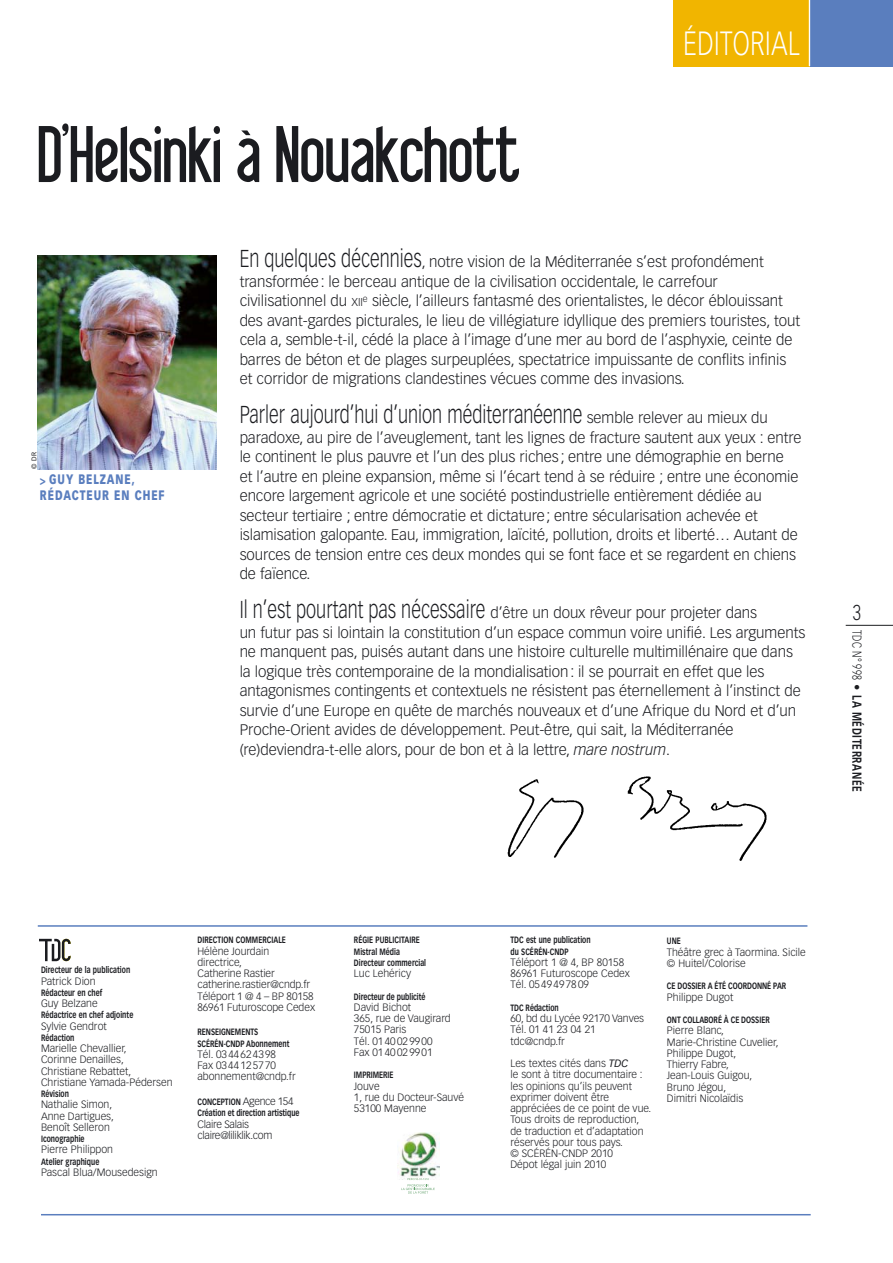
<style>
.page{position:relative;width:893px;height:1263px;background:#fff}
.page>*{position:absolute;margin:0;border:0;box-sizing:border-box;transform-origin:0 0}
.t1{font:78px "Libel Suit";letter-spacing:-.03em;color:#1b1c20}
.t2{font:300 33px "Vectora LH";letter-spacing:.025em;color:#fff;scale:.75 1}
.t3{font:300 24px "Vectora LH";color:#1b1c20;scale:.75 1}
.t4{font:300 21px "Vectora LH";color:#1b1c20;scale:.75 1}
.t5{font:300 15px/19.5px "Vectora LH";letter-spacing:-.005em;color:#1b1c20}
.t6{font:900 13.5px/16.5px "Vectora LH";letter-spacing:.09em;color:#5a7ebe;scale:.75 1}
.t7{font:700 12.75px "Vectora LH";letter-spacing:.06em;color:#1b1c20;scale:.75 1}
.t8{font:300 10.5px/11.2px "Vectora LH";color:#1b1c20}
.t9{font:300 10.5px/11.2px "Vectora LH";letter-spacing:-.025em;color:#1b1c20}
.t10{font:700 9px/11.2px "Vectora LH";letter-spacing:.005em;color:#1b1c20;scale:.75 1}
.t11{font:6.75px "Vectora LH";color:#1b1c20}
.s1{font-size:24px}
.s2{font-size:11.25px}
.s3{font-size:15px}
.s4{font-style:italic}
.s5{font-weight:300}
.s6{font-weight:300;font-size:10.5px}
.s7{font-weight:400;font-style:italic}
</style>
<div class="page">
<hr style="left:846px;top:625px;width:47px;height:1px;background:#1b1c20">
<div style="left:809px;top:0;width:84px;height:66px;background:#5a7ebe"></div>
<div style="left:673px;top:0;width:136px;height:66px;background:#f1b500"></div>
<img style="left:38px;top:255px;width:178px;height:214px">
<hr style="left:809px;top:0;width:1px;height:66px;background:#fff">
<svg style="left:39px;top:939px;width:32px;height:22px"></svg>
<hr style="left:38px;top:925px;width:769px;height:2px;background:#5a7ebe">
<hr style="left:41px;top:1214px;width:770px;height:1px;background:#5a7ebe">
<img style="left:397px;top:1133px;width:43px;height:45px">
<svg style="left:401px;top:1178px;width:34px;height:15px"></svg>
<img style="left:507px;top:776px;width:260px;height:85px">
<h1 class="t1" style="left:36px;top:126px;width:486px">D’Helsinki à Nouakchott</h1>
<h2 class="t2" style="left:683px;top:29px;width:156px">ÉDITORIAL</h2>
<p class="t11" style="left:31px;top:469px;width:18px;rotate:-90deg">© DR</p>
<p class="t6" style="left:40px;top:471px;width:168px">&gt; GUY BELZANE,<br>RÉDACTEUR EN CHEF</p>
<p class="t5" style="left:240px;top:253px;width:562px"><span class="s1">En quelques décennies</span>, notre vision de la Méditerranée s’est profondément transformée: le berceau antique de la civilisation occidentale, le carrefour civilisationnel du <span class="s2">XII</span><sup>e</sup> siècle, l’ailleurs fantasmé des orientalistes, le décor éblouissant des avant-gardes picturales, le lieu de villégiature idyllique des premiers touristes, tout cela a, semble-t-il, cédé la place à l’image d’une mer au bord de l’asphyxie, ceinte de barres de béton et de plages surpeuplées, spectatrice impuissante de conflits infinis et corridor de migrations clandestines vécues comme des invasions.</p>
<h3 class="t3" style="left:240px;top:404px;width:706px">Parler aujourd’hui d’union méditerranéenne <span class="s3">semble relever au mieux du</span></h3>
<p class="t5" style="left:240px;top:428px;width:563px">paradoxe, au pire de l’aveuglement, tant les lignes de fracture sautent aux yeux : entre le continent le plus pauvre et l’un des plus riches; entre une démographie en berne<br>et l’autre en pleine expansion, même si l’écart tend à se réduire ; entre une économie encore largement agricole et une société postindustrielle entièrement dédiée au secteur tertiaire ; entre démocratie et dictature; entre sécularisation achevée et islamisation galopante. Eau, immigration, laïcité, pollution, droits et liberté… Autant de sources de tension entre ces deux mondes qui se font face et se regardent en chiens de faïence.</p>
<p class="t5" style="left:240px;top:604px;width:567px"><span class="s1">Il n’est pourtant pas nécessaire</span> d’être un doux rêveur pour projeter dans<br>un futur pas si lointain la constitution d’un espace commun voire unifié. Les arguments ne manquent pas, puisés autant dans une histoire culturelle multimillénaire que dans la logique très contemporaine de la mondialisation: il se pourrait en effet que les antagonismes contingents et contextuels ne résistent pas éternellement à l’instinct de survie d’une Europe en quête de marchés nouveaux et d’une Afrique du Nord et d’un Proche-Orient avides de développement. Peut-être, qui sait, la Méditerranée (re)deviendra-t-elle alors, pour de bon et à la lettre, <span class="s4">mare nostrum</span>.</p>
<h3 class="t4" style="left:853px;top:604px;width:12px">3</h3>
<p class="t7" style="left:862px;top:629px;width:217px;rotate:90deg"><span class="s5">TDC N° 998 •</span> LA MÉDITERRANÉE</p>
<p class="t10" style="left:41px;top:965px;width:120px">Directeur de la publication</p>
<p class="t8" style="left:41px;top:976px;width:56px">Patrick Dion</p>
<p class="t10" style="left:41px;top:987px;width:83px">Rédacteur en chef</p>
<p class="t8" style="left:41px;top:998px;width:58px">Guy Belzane</p>
<p class="t10" style="left:41px;top:1010px;width:125px">Rédactrice en chef adjointe</p>
<p class="t8" style="left:41px;top:1021px;width:67px">Sylvie Gendrot</p>
<p class="t10" style="left:41px;top:1032px;width:46px">Rédaction</p>
<p class="t8" style="left:41px;top:1043px;width:133px">Marielle Chevallier,<br>Corinne Denailles,<br>Christiane Rebattet,<br>Christiane Yamada-Pédersen</p>
<p class="t10" style="left:41px;top:1089px;width:39px">Révision</p>
<p class="t8" style="left:41px;top:1100px;width:74px">Nathalie Simon,<br>Anne Dartigues,<br>Benoît Selleron</p>
<p class="t10" style="left:41px;top:1134px;width:60px">Iconographie</p>
<p class="t8" style="left:41px;top:1145px;width:74px">Pierre Philippon</p>
<p class="t10" style="left:41px;top:1156px;width:79px">Atelier graphique</p>
<p class="t8" style="left:41px;top:1167px;width:118px">Pascal Blua/Mousedesign</p>
<p class="t10" style="left:197px;top:935px;width:119px">DIRECTION COMMERCIALE</p>
<p class="t8" style="left:197px;top:946px;width:119px">Hélène Jourdain directrice,<br>Catherine Rastier catherine.rastier@cndp.fr<br>Téléport 1 @ 4 – BP 80158<br>86961 Futuroscope Cedex</p>
<p class="t10" style="left:197px;top:1027px;width:124px">RENSEIGNEMENTS<br>SCÉRÉN-CNDP Abonnement</p>
<p class="t8" style="left:197px;top:1049px;width:100px">Tél. 03 44 62 43 98<br>Fax 03 44 12 57 70 abonnement@cndp.fr</p>
<p class="t10" style="left:197px;top:1097px;width:138px">CONCEPTION <span class="s6">Agence 154<br></span>Création et direction artistique</p>
<p class="t9" style="left:197px;top:1119px;width:76px">Claire Salais claire@liliklik.com</p>
<p class="t10" style="left:354px;top:935px;width:98px">RÉGIE PUBLICITAIRE<br>Mistral Média<br>Directeur commercial</p>
<p class="t8" style="left:354px;top:968px;width:59px">Luc Lehéricy</p>
<p class="t10" style="left:354px;top:991px;width:97px">Directeur de publicité</p>
<p class="t8" style="left:354px;top:1002px;width:98px">David Bichot<br>365, rue de Vaugirard<br>75015 Paris<br>Tél. 01 40 02 99 00<br>Fax 01 40 02 99 01</p>
<p class="t10" style="left:354px;top:1070px;width:54px">IMPRIMERIE</p>
<p class="t8" style="left:354px;top:1081px;width:112px">Jouve<br>1, rue du Docteur-Sauvé<br>53100 Mayenne</p>
<p class="t10" style="left:510px;top:935px;width:108px">TDC est une publication du SCÉRÉN-CNDP</p>
<p class="t8" style="left:510px;top:957px;width:121px">Téléport 1 @ 4, BP 80158<br>86961 Futuroscope Cedex<br>Tél. 05 49 49 78 09</p>
<p class="t10" style="left:510px;top:1002px;width:66px">TDC Rédaction</p>
<p class="t8" style="left:510px;top:1013px;width:135px">60, bd du Lycée 92170 Vanves<br>Tél. 01 41 23 04 21 tdc@cndp.fr</p>
<p class="t8" style="left:510px;top:1058px;width:142px">Les textes cités dans <span class="s7">TDC<br></span>le sont à titre documentaire : les opinions qu’ils peuvent exprimer doivent être appréciées de ce point de vue.<br>Tous droits de reproduction, de traduction et d’adaptation réservés pour tous pays.<br>© SCÉRÉN-CNDP 2010<br>Dépot légal juin 2010</p>
<p class="t10" style="left:667px;top:936px;width:20px">UNE</p>
<p class="t8" style="left:667px;top:947px;width:140px">Théâtre grec à Taormina. Sicile © Huitel/Colorise</p>
<p class="t10" style="left:667px;top:981px;width:161px">CE DOSSIER A ÉTÉ COORDONNÉ PAR</p>
<p class="t8" style="left:667px;top:992px;width:68px">Philippe Dugot</p>
<p class="t10" style="left:667px;top:1015px;width:139px">ONT COLLABORÉ À CE DOSSIER</p>
<p class="t8" style="left:667px;top:1026px;width:113px">Pierre Blanc,<br>Marie-Christine Cuvelier,<br>Philippe Dugot,<br>Thierry Fabre,<br>Jean-Louis Guigou,<br>Bruno Jégou,<br>Dimitri Nicolaïdis</p>
</div>
